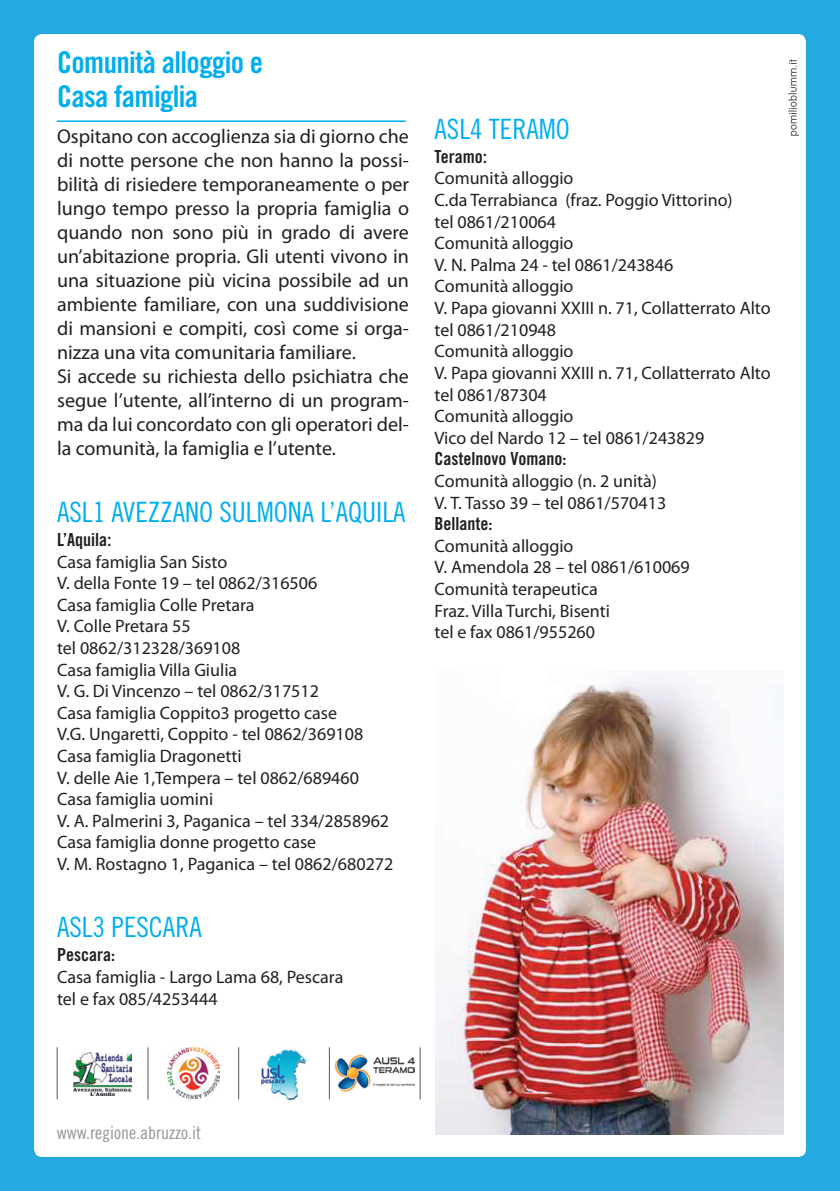
<style>
.page{position:relative;width:840px;height:1191px;background:#fff}
.page>*{position:absolute;margin:0;border:0;box-sizing:border-box;transform-origin:0 0}
.t1{font:30px/34px "Trade Gothic Bold Cond Twenty";letter-spacing:-.02em;color:#00aeef}
.t2{font:28px "Trade Gothic Cond Eighteen";color:#00aeef}
.t3{font:20px/24px "Myriad Pro";color:#231f20}
.t4{font:18px/21.6px "Myriad Pro";color:#231f20}
.t5{font:18px "Trade Gothic Bold Cond Twenty";color:#231f20}
.t6{font:18px "Trade Gothic Cond Eighteen";color:#939598}
.s1{font-family:"Myriad Pro";font-size:20px}
</style>
<div class="page">
<div style="left:0;top:0;width:839px;height:1191px;background:#24aae1"></div>
<div style="left:34px;top:34px;width:771px;height:1123px;background:#fff;border-radius:8px"></div>
<img style="left:435px;top:675px;width:348px;height:459px">
<svg style="left:788px;top:59px;width:10px;height:77px"></svg>
<img style="left:167px;top:1047px;width:52px;height:51px">
<img style="left:74px;top:1052px;width:58px;height:43px">
<img style="left:334px;top:1054px;width:80px;height:37px">
<img style="left:261px;top:1048px;width:45px;height:51px">
<hr style="left:57px;top:1047px;width:1px;height:52px;background:#616164">
<hr style="left:147px;top:1047px;width:1px;height:52px;background:#616164">
<hr style="left:238px;top:1047px;width:1px;height:52px;background:#616164">
<hr style="left:329px;top:1047px;width:1px;height:52px;background:#616164">
<hr style="left:419px;top:1047px;width:1px;height:52px;background:#616164">
<hr style="left:57px;top:120px;width:348px;height:2px;background:#00aeef">
<h1 class="t1" style="left:57px;top:45px;width:207px">Comunità alloggio e<br>Casa famiglia</h1>
<p class="t3" style="left:57px;top:124px;width:353px">Ospitano con accoglienza sia di giorno che di notte persone che non hanno la possi&shy;bilità di risiedere temporaneamente o per lungo tempo presso la propria famiglia o quando non sono più in grado di avere un’abitazione propria. Gli utenti vivono in una situazione più vicina possibile ad un ambiente familiare, con una suddivisione di mansioni e compiti, così come si orga&shy;nizza una vita comunitaria familiare.<br>Si accede su richiesta dello psichiatra che segue l’utente, all’interno di un program&shy;ma da lui concordato con gli operatori del&shy;la comunità, la famiglia e l’utente.</p>
<h2 class="t2" style="left:57px;top:495px;width:337px">ASL1 AVEZZANO SULMONA L’AQUILA</h2>
<p class="t5" style="left:57px;top:528px;width:56px">L’Aquila<span class="s1">:</span></p>
<p class="t4" style="left:57px;top:551px;width:337px">Casa famiglia San Sisto<br>V. della Fonte 19 – tel 0862/316506<br>Casa famiglia Colle Pretara<br>V. Colle Pretara 55<br>tel 0862/312328/369108<br>Casa famiglia Villa Giulia<br>V. G. Di Vincenzo – tel 0862/317512<br>Casa famiglia Coppito3 progetto case<br>V.G. Ungaretti, Coppito - tel 0862/369108<br>Casa famiglia Dragonetti<br>V. delle Aie 1,Tempera – tel 0862/689460<br>Casa famiglia uomini<br>V. A. Palmerini 3, Paganica – tel 334/2858962<br>Casa famiglia donne progetto case<br>V. M. Rostagno 1, Paganica – tel 0862/680272</p>
<h2 class="t2" style="left:57px;top:910px;width:146px">ASL3 PESCARA</h2>
<p class="t5" style="left:57px;top:944px;width:59px">Pescara:</p>
<p class="t4" style="left:57px;top:966px;width:287px">Casa famiglia - Largo Lama 68, Pescara tel e fax 085/4253444</p>
<h2 class="t2" style="left:434px;top:112px;width:137px">ASL4 TERAMO</h2>
<p class="t5" style="left:434px;top:145px;width:54px">Teramo<span class="s1">:</span></p>
<p class="t4" style="left:434px;top:168px;width:337px">Comunità alloggio<br>C.da Terrabianca (fraz. Poggio Vittorino)<br>tel 0861/210064<br>Comunità alloggio<br>V. N. Palma 24 - tel 0861/243846<br>Comunità alloggio<br>V. Papa giovanni XXIII n. 71, Collatterrato Alto tel 0861/210948<br>Comunità alloggio<br>V. Papa giovanni XXIII n. 71, Collatterrato Alto tel 0861/87304<br>Comunità alloggio<br>Vico del Nardo 12 – tel 0861/243829</p>
<p class="t5" style="left:434px;top:448px;width:133px">Castelnovo Vomano:</p>
<p class="t4" style="left:434px;top:470px;width:233px">Comunità alloggio (n. 2 unità)<br>V. T. Tasso 39 – tel 0861/570413</p>
<p class="t5" style="left:434px;top:513px;width:59px">Bellante:</p>
<p class="t4" style="left:434px;top:535px;width:256px">Comunità alloggio<br>V. Amendola 28 – tel 0861/610069<br>Comunità terapeutica<br>Fraz. Villa Turchi, Bisenti<br>tel e fax 0861/955260</p>
<p class="t6" style="left:57px;top:1122px;width:146px">WWW.REGIONE.ABRUZZO.IT</p>
</div>
